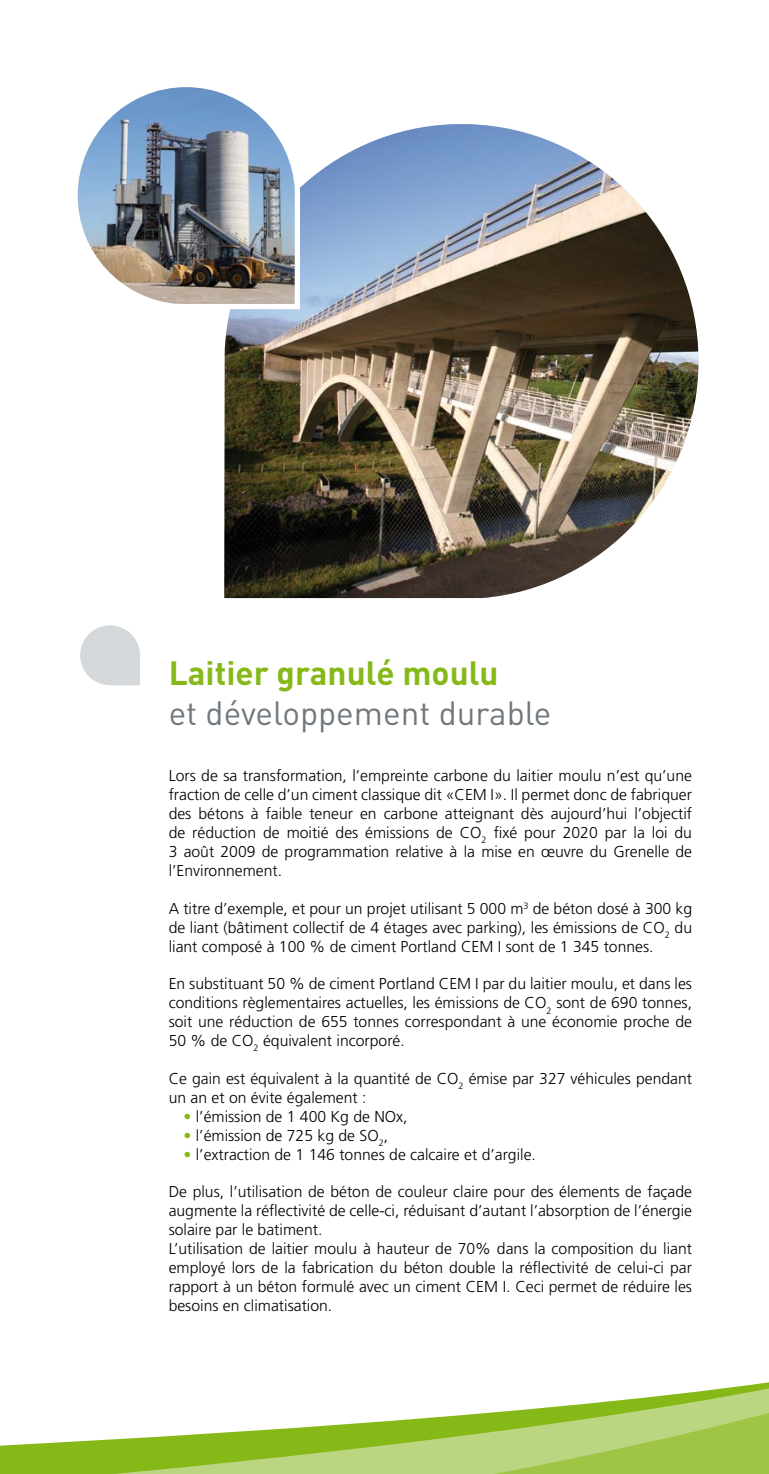
<style>
.page{position:relative;width:769px;height:1474px;background:#fff}
.page>*{position:absolute;margin:0;border:0;box-sizing:border-box;transform-origin:0 0}
.t1{font:33.25px "DIN";color:#70787d}
.t2{font:700 33.25px "DIN";color:#86b918}
.t3{font:300 15.75px/18.9px "Frutiger";color:#000;text-align:justify}
.s1{color:#86b918}
</style>
<div class="page">
<svg style="left:80px;top:625px;width:60px;height:60px"></svg>
<svg style="left:0;top:1382px;width:769px;height:91px"></svg>
<img style="left:224px;top:124px;width:474px;height:474px">
<img style="left:77px;top:87px;width:226px;height:225px">
<h1 class="t2" style="left:169px;top:651px;width:331px">Laitier granulé moulu</h1>
<h1 class="t1" style="left:169px;top:692px;width:384px">et développement durable</h1>
<p class="t3" style="left:169px;top:766px;width:525px">Lors de sa transformation, l’empreinte carbone du laitier moulu n’est qu’une fraction de celle d’un ciment classique dit «CEM I». Il permet donc de fabriquer des bétons à faible teneur en carbone atteignant dès aujourd’hui l’objectif de réduction de moitié des émissions de CO<sub>2</sub> fixé pour 2020 par la loi du 3 août 2009 de programmation relative à la mise en œuvre du Grenelle de l’Environnement.</p>
<p class="t3" style="left:169px;top:898px;width:525px">A titre d’exemple, et pour un projet utilisant 5 000 m<sup>3</sup> de béton dosé à 300 kg de liant (bâtiment collectif de 4 étages avec parking), les émissions de CO<sub>2</sub> du liant composé à 100 % de ciment Portland CEM I sont de 1 345 tonnes.</p>
<p class="t3" style="left:169px;top:974px;width:525px">En substituant 50 % de ciment Portland CEM I par du laitier moulu, et dans les conditions règlementaires actuelles, les émissions de CO<sub>2</sub> sont de 690 tonnes, soit une réduction de 655 tonnes correspondant à une économie proche de 50 % de CO<sub>2</sub> équivalent incorporé.</p>
<p class="t3" style="left:169px;top:1069px;width:525px">Ce gain est équivalent à la quantité de CO<sub>2</sub> émise par 327 véhicules pendant un an et on évite également :</p>
<p class="t3" style="left:184px;top:1106px;width:226px"><span class="s1">•</span> l’émission de 1 400 Kg de NOx,</p>
<p class="t3" style="left:184px;top:1125px;width:206px"><span class="s1">•</span> l’émission de 725 kg de SO<sub>2</sub>,</p>
<p class="t3" style="left:184px;top:1144px;width:354px"><span class="s1">•</span> l’extraction de 1 146 tonnes de calcaire et d’argile.</p>
<p class="t3" style="left:169px;top:1182px;width:525px;text-align:left">De plus, l’utilisation de béton de couleur claire pour des élements de façade augmente la réflectivité de celle-ci, réduisant d’autant l’absorption de l’énergie solaire par le batiment.<br>L’utilisation de laitier moulu à hauteur de 70% dans la composition du liant employé lors de la fabrication du béton double la réflectivité de celui-ci par rapport à un béton formulé avec un ciment CEM I. Ceci permet de réduire les besoins en climatisation.</p>
</div>
